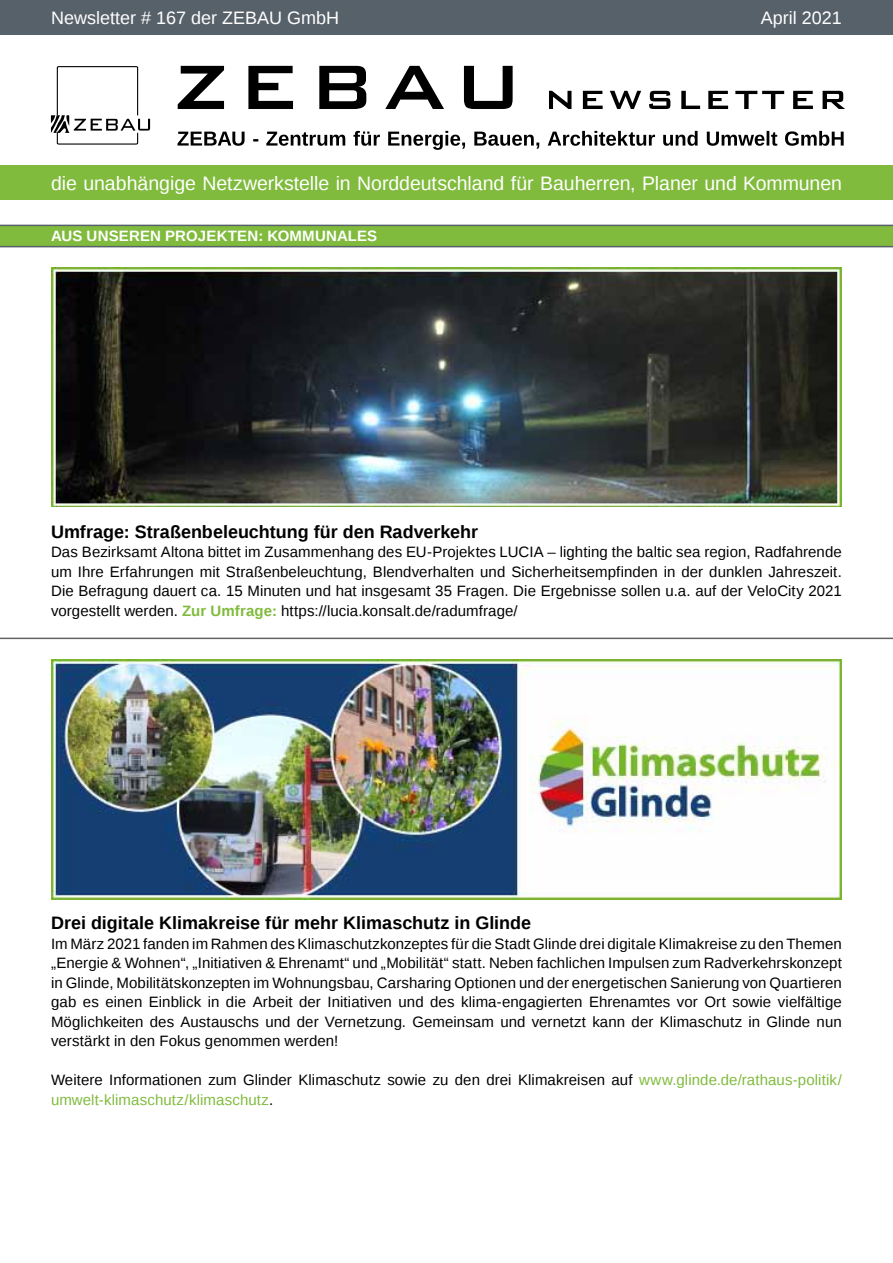
<style>
.page{position:relative;width:893px;height:1263px;background:#fff}
.page>*{position:absolute;margin:0;border:0;box-sizing:border-box;transform-origin:0 0}
.t1{font:19.5px "Liberation Sans";letter-spacing:-.005em;color:#fff}
.t2{font:700 18px "Liberation Sans";color:#000}
.t3{font:18px "Liberation Sans";color:#fff}
.t4{font:15px/19.5px "Liberation Sans";letter-spacing:.005em;color:#000;text-align:justify}
.t5{font:700 15px "Liberation Sans";letter-spacing:.01em;color:#fff}
.s1{font-weight:700;color:#80bb3d}
.s2{color:#80bb3d}
</style>
<div class="page">
<div style="left:0;top:0;width:893px;height:34px;background:#57616a"></div>
<div style="left:0;top:166px;width:893px;height:34px;background:#80bb3d"></div>
<svg style="left:178px;top:66px;width:667px;height:43px"></svg>
<svg style="left:177px;top:131px;width:667px;height:19px"></svg>
<svg style="left:51px;top:66px;width:99px;height:79px"></svg>
<div style="left:0;top:225px;width:893px;height:22px;background:#80bb3d"></div>
<hr style="left:0;top:246px;width:893px;height:1px;background:#57616a">
<hr style="left:0;top:225px;width:893px;height:1px;background:#57616a">
<img style="left:51px;top:268px;width:791px;height:238px">
<img style="left:51px;top:660px;width:791px;height:239px">
<hr style="left:0;top:638px;width:893px;height:1px;background:#636363">
<p class="t3" style="left:51px;top:7px;width:290px">Newsletter # 167 der ZEBAU GmbH</p>
<p class="t3" style="left:761px;top:7px;width:83px">April 2021</p>
<h1 class="t1" style="left:51px;top:172px;width:792px">die unabhängige Netzwerkstelle in Norddeutschland für Bauherren, Planer und Kommunen</h1>
<p class="t5" style="left:51px;top:226px;width:328px">AUS UNSEREN PROJEKTEN: KOMMUNALES</p>
<p class="t2" style="left:51px;top:519px;width:428px">Umfrage: Straßenbeleuchtung für den Radverkehr</p>
<p class="t4" style="left:51px;top:543px;width:792px">Das Bezirksamt Altona bittet im Zusammenhang des EU-Projektes LUCIA – lighting the baltic sea region, Radfahrende um Ihre Erfahrungen mit Straßenbeleuchtung, Blendverhalten und Sicherheitsempfinden in der dunklen Jahreszeit.<br>Die Befragung dauert ca. 15 Minuten und hat insgesamt 35 Fragen. Die Ergebnisse sollen u.a. auf der VeloCity 2021 vorgestellt werden. <span class="s1">Zur Umfrage:</span> https://lucia.konsalt.de/radumfrage/</p>
<p class="t2" style="left:51px;top:911px;width:482px">Drei digitale Klimakreise für mehr Klimaschutz in Glinde</p>
<p class="t4" style="left:51px;top:935px;width:792px">Im März 2021 fanden im Rahmen des Klimaschutzkonzeptes für die Stadt Glinde drei digitale Klimakreise zu den Themen „Energie &amp; Wohnen“, „Initiativen &amp; Ehrenamt“ und „Mobilität“ statt. Neben fachlichen Impulsen zum Radverkehrskonzept in Glinde, Mobilitätskonzepten im Wohnungsbau, Carsharing Optionen und der energetischen Sanierung von Quartieren gab es einen Einblick in die Arbeit der Initiativen und des klima-engagierten Ehrenamtes vor Ort sowie vielfältige Möglichkeiten des Austauschs und der Vernetzung. Gemeinsam und vernetzt kann der Klimaschutz in Glinde nun verstärkt in den Fokus genommen werden!</p>
<p class="t4" style="left:51px;top:1071px;width:792px">Weitere Informationen zum Glinder Klimaschutz sowie zu den drei Klimakreisen auf <span class="s2">www.glinde.de/rathaus-politik/ umwelt-klimaschutz/klimaschutz</span>.</p>
</div>
